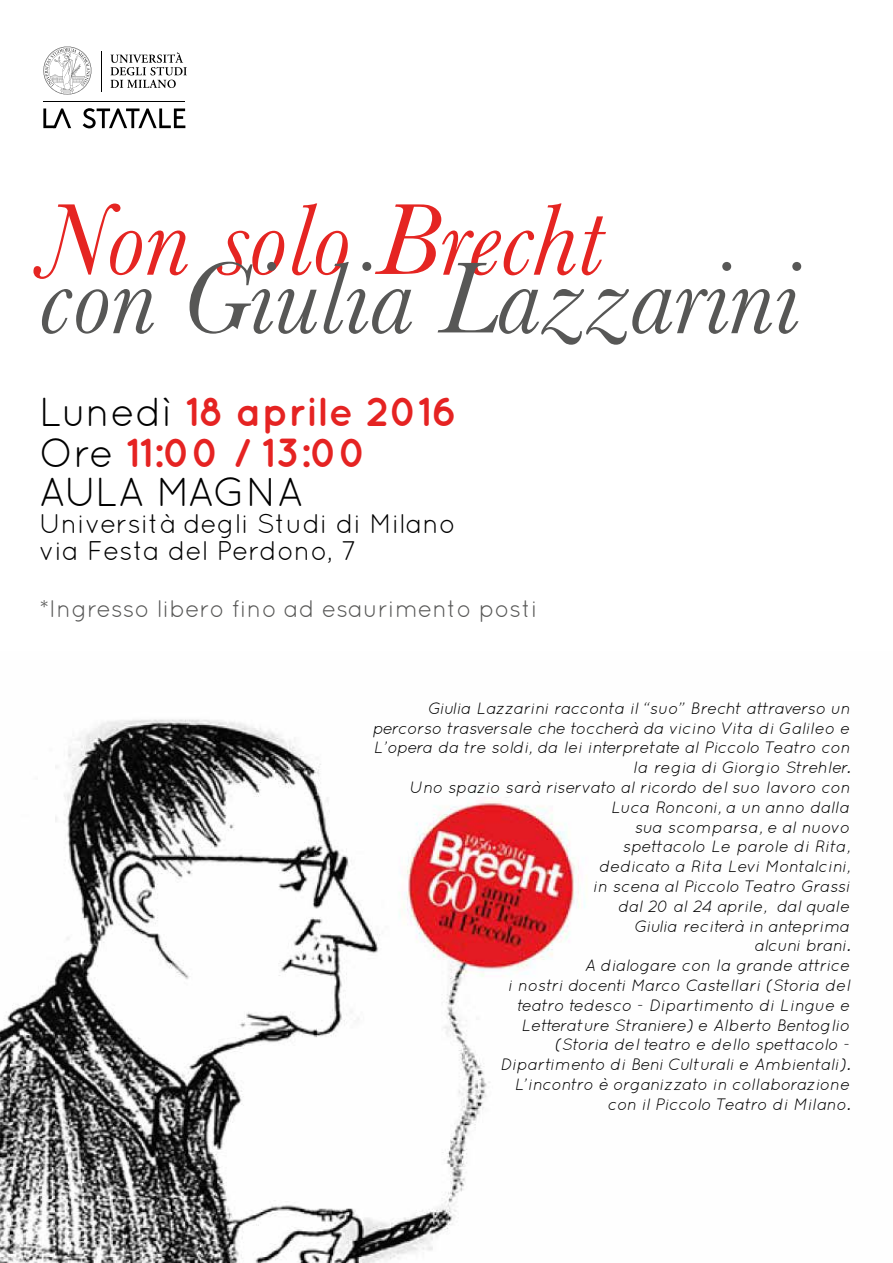
<style>
.page{position:relative;width:893px;height:1263px;background:#fff}
.page>*{position:absolute;margin:0;border:0;box-sizing:border-box;transform-origin:0 0}
.t1{font:italic 105px "Baskerville";color:#575756}
.t2{font:italic 105px "Baskerville";color:#e52522}
.t3{font:700 40.5px/39.8px "Quicksand";color:#e52322}
.t4{font:27px/27px "Quicksand";color:#000}
.t5{font:24px "Quicksand";color:#575756}
.t6{font:italic 16.5px/19.8px "Quicksand";color:#000;text-align:right}
.s1{font-weight:400;color:#000}
</style>
<div class="page">
<img style="left:0;top:719px;width:586px;height:544px">
<svg style="left:43px;top:47px;width:48px;height:48px"></svg>
<hr style="left:101px;top:51px;width:1px;height:40px;background:#000">
<svg style="left:111px;top:52px;width:76px;height:36px"></svg>
<svg style="left:43px;top:108px;width:28px;height:20px"></svg>
<svg style="left:83px;top:108px;width:102px;height:20px"></svg>
<hr style="left:43px;top:101px;width:142px;height:1px;background:#000">
<h1 class="t2" style="left:39px;top:170px;width:565px">Non solo Brecht</h1>
<h1 class="t1" style="left:39px;top:229px;width:762px">con Giulia Lazzarini</h1>
<h2 class="t3" style="left:39px;top:391px;width:420px"><span class="s1">Lunedì</span> 18 aprile 2016<br><span class="s1">Ore</span> 11:00 / 13:00<br><span class="s1">AULA MAGNA</span></h2>
<h3 class="t4" style="left:39px;top:510px;width:418px">Università degli Studi di Milano via Festa del Perdono, 7</h3>
<h3 class="t5" style="left:39px;top:595px;width:500px">*Ingresso libero fino ad esaurimento posti</h3>
<p class="t6" style="left:372px;top:698px;width:480px">Giulia Lazzarini racconta il “suo” Brecht attraverso un percorso trasversale che toccherà da vicino Vita di Galileo e L'opera da tre soldi, da lei interpretate al Piccolo Teatro con la regia di Giorgio Strehler.<br>Uno spazio sarà riservato al ricordo del suo lavoro con Luca Ronconi, a un anno dalla<br>sua scomparsa, e al nuovo<br>spettacolo Le parole di Rita,<br>dedicato a Rita Levi Montalcini,<br>in scena al Piccolo Teatro Grassi<br>dal 20 al 24 aprile, dal quale<br>Giulia reciterà in anteprima<br>alcuni brani.<br>A dialogare con la grande attrice<br>i nostri docenti Marco Castellari (Storia del<br>teatro tedesco - Dipartimento di Lingue e<br>Letterature Straniere) e Alberto Bentoglio<br>(Storia del teatro e dello spettacolo -<br>Dipartimento di Beni Culturali e Ambientali).<br>L’incontro è organizzato in collaborazione<br>con il Piccolo Teatro di Milano.</p>
</div>
